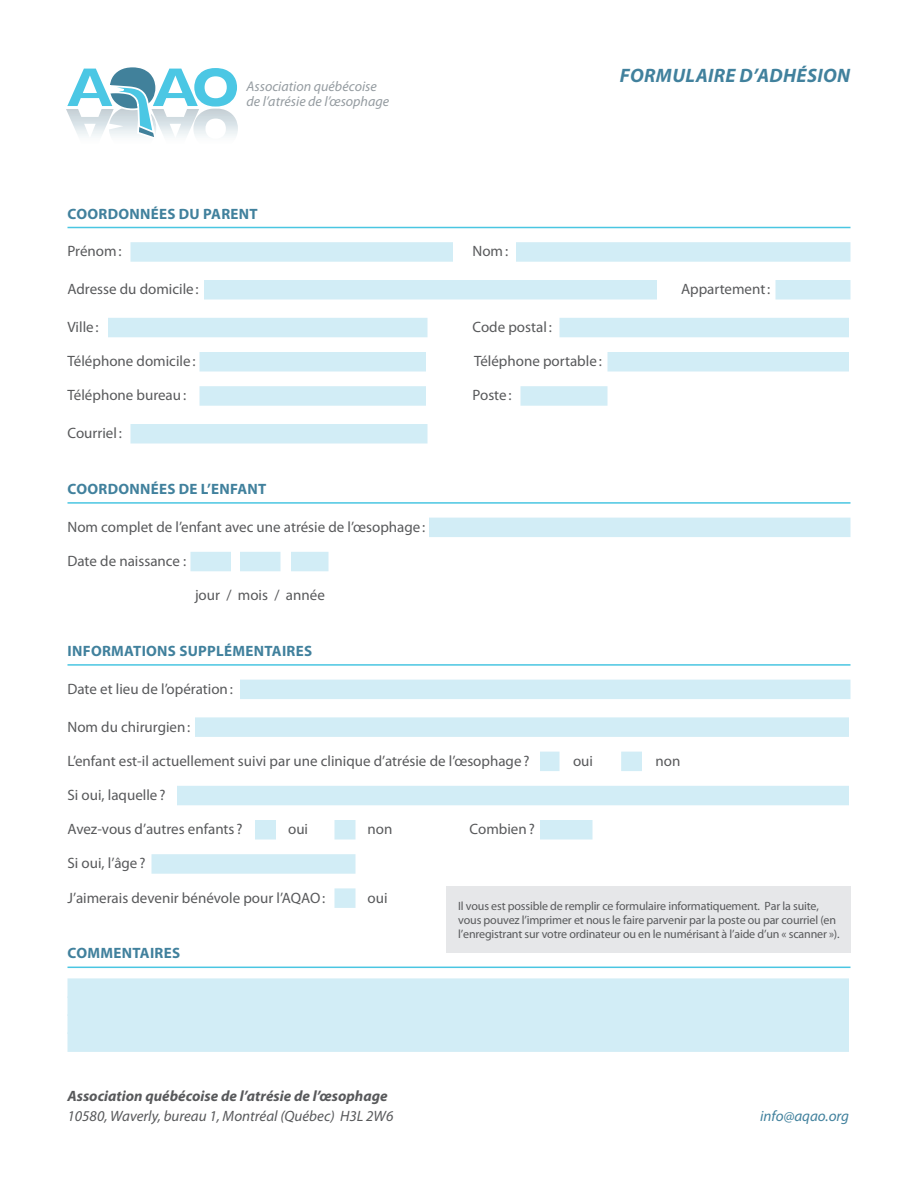
<style>
.page{position:relative;width:918px;height:1188px;background:#fff}
.page>*{position:absolute;margin:0;border:0;box-sizing:border-box;transform-origin:0 0}
.t1{font:italic 700 19.5px "Myriad Pro";letter-spacing:.02em;color:#41819d}
.t2{font:15px "Myriad Pro";color:#58595b}
.t3{font:700 15px "Myriad Pro";letter-spacing:.02em;color:#41819d}
.t4{font:italic 700 15px "Myriad Pro";color:#58595b}
.t5{font:italic 15px "Myriad Pro";color:#58595b}
.t6{font:italic 15px "Myriad Pro";color:#41819d}
.t7{font:italic 14.1px/15.1px "Myriad Pro";color:#959ca1}
.t8{font:12px/14.4px "Myriad Pro";letter-spacing:-.015em;color:#58595b}
</style>
<div class="page">
<svg style="left:66px;top:67px;width:172px;height:70px"></svg>
<hr style="left:68px;top:227px;width:782px;height:1px;background:#4ac6e2">
<div style="left:130px;top:242px;width:323px;height:20px;background:#d2edf6"></div>
<div style="left:516px;top:242px;width:334px;height:20px;background:#d2edf6"></div>
<div style="left:204px;top:280px;width:453px;height:20px;background:#d2edf6"></div>
<div style="left:776px;top:280px;width:74px;height:20px;background:#d2edf6"></div>
<div style="left:108px;top:318px;width:320px;height:19px;background:#d2edf6"></div>
<div style="left:560px;top:318px;width:289px;height:19px;background:#d2edf6"></div>
<div style="left:200px;top:352px;width:226px;height:20px;background:#d2edf6"></div>
<div style="left:608px;top:352px;width:241px;height:20px;background:#d2edf6"></div>
<div style="left:200px;top:386px;width:226px;height:20px;background:#d2edf6"></div>
<div style="left:520px;top:386px;width:88px;height:20px;background:#d2edf6"></div>
<div style="left:130px;top:424px;width:298px;height:20px;background:#d2edf6"></div>
<hr style="left:68px;top:502px;width:782px;height:2px;background:#4ac6e2">
<div style="left:429px;top:518px;width:421px;height:19px;background:#d2edf6"></div>
<div style="left:190px;top:552px;width:41px;height:19px;background:#d2edf6"></div>
<div style="left:240px;top:552px;width:40px;height:19px;background:#d2edf6"></div>
<div style="left:291px;top:552px;width:37px;height:19px;background:#d2edf6"></div>
<hr style="left:68px;top:664px;width:782px;height:2px;background:#4ac6e2">
<div style="left:240px;top:680px;width:610px;height:19px;background:#d2edf6"></div>
<div style="left:195px;top:717px;width:654px;height:20px;background:#d2edf6"></div>
<div style="left:540px;top:752px;width:20px;height:19px;background:#d2edf6"></div>
<div style="left:621px;top:752px;width:21px;height:19px;background:#d2edf6"></div>
<div style="left:177px;top:786px;width:672px;height:19px;background:#d2edf6"></div>
<div style="left:255px;top:820px;width:21px;height:20px;background:#d2edf6"></div>
<div style="left:334px;top:820px;width:22px;height:20px;background:#d2edf6"></div>
<div style="left:540px;top:820px;width:52px;height:20px;background:#d2edf6"></div>
<div style="left:152px;top:854px;width:204px;height:20px;background:#d2edf6"></div>
<div style="left:334px;top:888px;width:22px;height:20px;background:#d2edf6"></div>
<hr style="left:68px;top:967px;width:782px;height:1px;background:#4ac6e2">
<div style="left:68px;top:978px;width:781px;height:20px;background:#d2edf6"></div>
<div style="left:68px;top:996px;width:781px;height:20px;background:#d2edf6"></div>
<div style="left:68px;top:1014px;width:781px;height:20px;background:#d2edf6"></div>
<div style="left:68px;top:1032px;width:781px;height:20px;background:#d2edf6"></div>
<div style="left:446px;top:886px;width:404px;height:66px;background:#e6e7e9"></div>
<p class="t7" style="left:247px;top:78px;width:144px">Association québécoise de l’atrésie de l’œsophage</p>
<h1 class="t1" style="left:620px;top:63px;width:232px">FORMULAIRE D’ADHÉSION</h1>
<p class="t3" style="left:68px;top:204px;width:192px">COORDONNÉES DU PARENT</p>
<p class="t2" style="left:68px;top:242px;width:56px">Prénom:</p>
<p class="t2" style="left:473px;top:242px;width:37px">Nom:</p>
<p class="t2" style="left:68px;top:280px;width:133px">Adresse du domicile :</p>
<p class="t2" style="left:681px;top:280px;width:91px">Appartement:</p>
<p class="t2" style="left:68px;top:318px;width:33px">Ville :</p>
<p class="t2" style="left:473px;top:318px;width:81px">Code postal :</p>
<p class="t2" style="left:68px;top:352px;width:130px">Téléphone domicile :</p>
<p class="t2" style="left:474px;top:352px;width:129px">Téléphone portable :</p>
<p class="t2" style="left:68px;top:386px;width:120px">Téléphone bureau:</p>
<p class="t2" style="left:473px;top:386px;width:41px">Poste :</p>
<p class="t2" style="left:68px;top:424px;width:56px">Courriel :</p>
<p class="t3" style="left:68px;top:479px;width:200px">COORDONNÉES DE L’ENFANT</p>
<p class="t2" style="left:68px;top:518px;width:359px">Nom complet de l’enfant avec une atrésie de l’œsophage :</p>
<p class="t2" style="left:68px;top:552px;width:120px">Date de naissance :</p>
<p class="t2" style="left:195px;top:586px;width:131px">jour / mois / année</p>
<p class="t3" style="left:68px;top:641px;width:246px">INFORMATIONS SUPPLÉMENTAIRES</p>
<p class="t2" style="left:68px;top:680px;width:167px">Date et lieu de l’opération:</p>
<p class="t2" style="left:68px;top:717px;width:124px">Nom du chirurgien:</p>
<p class="t2" style="left:68px;top:752px;width:464px">L’enfant est-il actuellement suivi par une clinique d’atrésie de l’œsophage ?</p>
<p class="t2" style="left:573px;top:752px;width:22px">oui</p>
<p class="t2" style="left:656px;top:752px;width:26px">non</p>
<p class="t2" style="left:68px;top:786px;width:99px">Si oui, laquelle ?</p>
<p class="t2" style="left:68px;top:820px;width:176px">Avez-vous d’autres enfants ?</p>
<p class="t2" style="left:288px;top:820px;width:22px">oui</p>
<p class="t2" style="left:368px;top:820px;width:26px">non</p>
<p class="t2" style="left:470px;top:820px;width:67px">Combien?</p>
<p class="t2" style="left:68px;top:854px;width:79px">Si oui, l’âge ?</p>
<p class="t2" style="left:68px;top:888px;width:259px">J’aimerais devenir bénévole pour l’AQAO:</p>
<p class="t2" style="left:368px;top:888px;width:22px">oui</p>
<p class="t8" style="left:458px;top:898px;width:383px">Il vous est possible de remplir ce formulaire informatiquement. Par la suite, vous pouvez l’imprimer et nous le faire parvenir par la poste ou par courriel (en l’enregistrant sur votre ordinateur ou en le numérisant à l’aide d’un « scanner »).</p>
<p class="t3" style="left:68px;top:944px;width:114px">COMMENTAIRES</p>
<p class="t4" style="left:68px;top:1086px;width:322px">Association québécoise de l’atrésie de l’œsophage</p>
<p class="t5" style="left:68px;top:1106px;width:327px">10580, Waverly, bureau 1, Montréal (Québec) H3L 2W6</p>
<p class="t6" style="left:760px;top:1106px;width:90px">info@aqao.org</p>
</div>
